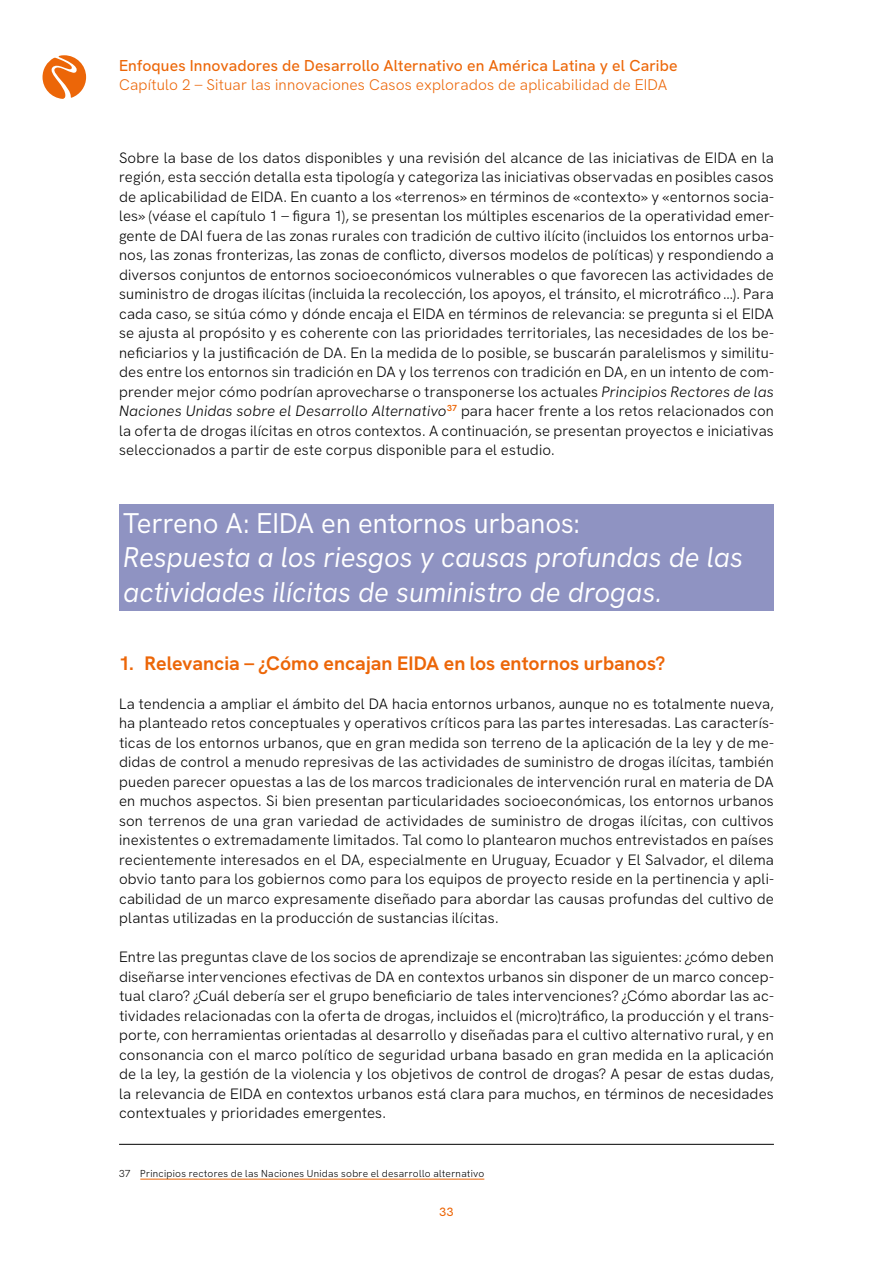
<style>
.page{position:relative;width:893px;height:1263px;background:#fff}
.page>*{position:absolute;margin:0;border:0;box-sizing:border-box;transform-origin:0 0}
.Innen-Head_2_im_Balken{font:italic 28.5px/34.2px "HK Grotesk Pro";color:#fff;scale:.96 1}
.Innen-Head_3{font:700 19.5px "HK Grotesk Pro";color:#ec6608}
.t1{font:500 15.75px "HK Grotesk Pro";letter-spacing:.01em;color:#ec6608}
.t2{font:300 15.3px "HK Grotesk Pro";letter-spacing:.01em;color:#ec6608}
.Lauftext{font:300 15px/19.5px "HK Grotesk Pro";letter-spacing:.01em;color:#000;text-align:justify}
.t3{font:500 12px "HK Grotesk Pro";color:#ec6608}
.Fußnote{font:300 10.2px "HK Grotesk Pro";letter-spacing:.025em;color:#000}
.s1{font-style:italic}
.s2{font-style:normal}
</style>
<div class="page">
<svg style="left:43px;top:55px;width:43px;height:44px"></svg>
<div style="left:119px;top:505px;width:655px;height:106px;background:#8f93c2"></div>
<hr style="left:119px;top:1144px;width:655px;height:1px;background:#000">
<hr style="left:140px;top:1179px;width:344px;height:1px;background:#ec6608">
<p class="t1" style="left:119px;top:54px;width:560px">Enfoques Innovadores de Desarrollo Alternativo en América Latina y el Caribe</p>
<p class="t2" style="left:119px;top:73px;width:550px">Capítulo 2 – Situar las innovaciones Casos explorados de aplicabilidad de EIDA</p>
<p class="Lauftext" style="left:119px;top:147px;width:656px">Sobre la base de los datos disponibles y una revisión del alcance de las iniciativas de EIDA en la región, esta sección detalla esta tipología y categoriza las iniciativas observadas en posibles casos de aplicabilidad de EIDA. En cuanto a los «terrenos» en términos de «contexto» y «entornos socia&shy;les» (véase el capítulo 1 – figura 1), se presentan los múltiples escenarios de la operatividad emer&shy;gente de DAI fuera de las zonas rurales con tradición de cultivo ilícito (incluidos los entornos urba&shy;nos, las zonas fronterizas, las zonas de conflicto, diversos modelos de políticas) y respondiendo a diversos conjuntos de entornos socioeconómicos vulnerables o que favorecen las actividades de suministro de drogas ilícitas (incluida la recolección, los apoyos, el tránsito, el microtráfico…). Para cada caso, se sitúa cómo y dónde encaja el EIDA en términos de relevancia: se pregunta si el EIDA se ajusta al propósito y es coherente con las prioridades territoriales, las necesidades de los be&shy;neficiarios y la justificación de DA. En la medida de lo posible, se buscarán paralelismos y similitu&shy;des entre los entornos sin tradición en DA y los terrenos con tradición en DA, en un intento de com&shy;prender mejor cómo podrían aprovecharse o transponerse los actuales <span class="s1">Principios Rectores de las Naciones Unidas sobre el Desarrollo Alternativo</span><sup>37</sup> para hacer frente a los retos relacionados con la oferta de drogas ilícitas en otros contextos. A continuación, se presentan proyectos e iniciativas seleccionados a partir de este corpus disponible para el estudio.</p>
<h2 class="Innen-Head_2_im_Balken" style="left:123px;top:504px;width:647px"><span class="s2">Terreno A: EIDA en entornos urbanos:<br></span>Respuesta a los riesgos y causas profundas de las actividades ilícitas de suministro de drogas.</h2>
<h3 class="Innen-Head_3" style="left:119px;top:648px;width:548px">1. Relevancia – ¿Cómo encajan EIDA en los entornos urbanos?</h3>
<p class="Lauftext" style="left:119px;top:693px;width:656px">La tendencia a ampliar el ámbito del DA hacia entornos urbanos, aunque no es totalmente nueva, ha planteado retos conceptuales y operativos críticos para las partes interesadas. Las caracterís&shy;ticas de los entornos urbanos, que en gran medida son terreno de la aplicación de la ley y de me&shy;didas de control a menudo represivas de las actividades de suministro de drogas ilícitas, también pueden parecer opuestas a las de los marcos tradicionales de intervención rural en materia de DA en muchos aspectos. Si bien presentan particularidades socioeconómicas, los entornos urbanos son terrenos de una gran variedad de actividades de suministro de drogas ilícitas, con cultivos inexistentes o extremadamente limitados. Tal como lo plantearon muchos entrevistados en países recientemente interesados en el DA, especialmente en Uruguay, Ecuador y El Salvador, el dilema obvio tanto para los gobiernos como para los equipos de proyecto reside en la pertinencia y apli&shy;cabilidad de un marco expresamente diseñado para abordar las causas profundas del cultivo de plantas utilizadas en la producción de sustancias ilícitas.</p>
<p class="Lauftext" style="left:119px;top:946px;width:656px">Entre las preguntas clave de los socios de aprendizaje se encontraban las siguientes: ¿cómo deben diseñarse intervenciones efectivas de DA en contextos urbanos sin disponer de un marco concep&shy;tual claro? ¿Cuál debería ser el grupo beneficiario de tales intervenciones? ¿Cómo abordar las ac&shy;tividades relacionadas con la oferta de drogas, incluidos el (micro)tráfico, la producción y el trans&shy;porte, con herramientas orientadas al desarrollo y diseñadas para el cultivo alternativo rural, y en consonancia con el marco político de seguridad urbana basado en gran medida en la aplicación de la ley, la gestión de la violencia y los objetivos de control de drogas? A pesar de estas dudas, la relevancia de EIDA en contextos urbanos está clara para muchos, en términos de necesidades contextuales y prioridades emergentes.</p>
<p class="Fußnote" style="left:119px;top:1166px;width:367px">37 Principios rectores de las Naciones Unidas sobre el desarrollo alternativo</p>
<p class="t3" style="left:440px;top:1202px;width:15px">33</p>
</div>
